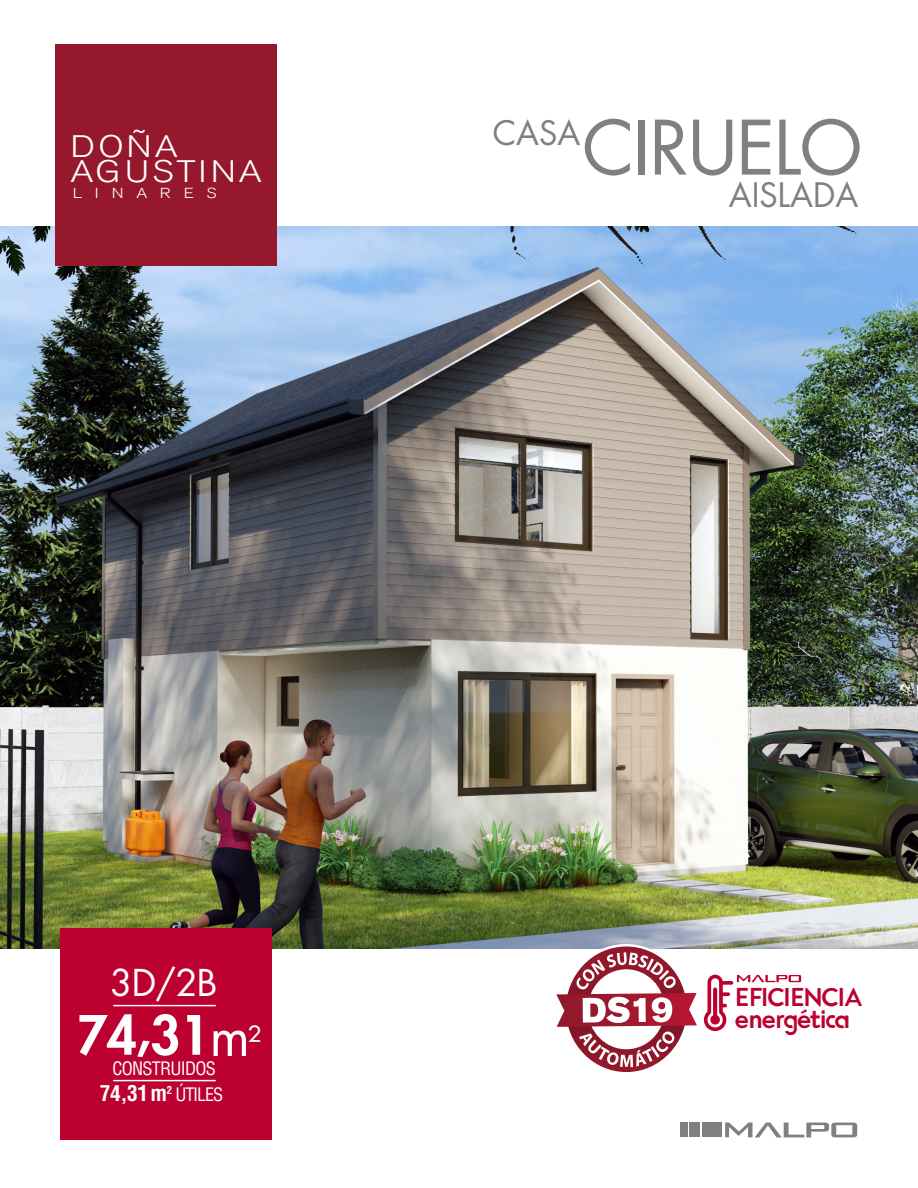
<style>
.page{position:relative;width:918px;height:1188px;background:#fff}
.page>*{position:absolute;margin:0;border:0;box-sizing:border-box;transform-origin:0 0}
.t1{font:72.9px "Futura Std";letter-spacing:-.02em;color:#808080}
.t2{font:800 52.65px "Futura Std";color:#fff}
.t3{font:300 49.2px/40.7px "Akzidenz Grotesk BQ";letter-spacing:.025em;color:#fff;scale:1.16 1}
.t4{font:36px "Futura Std";color:#fff}
.t5{font:32.85px "Futura Std";color:#808080}
.t6{font:300 30.9px/25.3px "Akzidenz Grotesk BQ";letter-spacing:.08em;color:#fff;scale:1.16 1}
.t7{font:26.7px "Enso";letter-spacing:-.04em;color:#bc002f}
.t8{font:25.8px "Enso";letter-spacing:-.06em;color:#bc002f}
.t9{font:300 25.8px "Akzidenz Grotesk BQ";letter-spacing:.365em;color:#fff;scale:1.16 1}
.t10{font:700 condensed 21.45px "Helvetica LT Std";color:#fff}
.t11{font:condensed 18.15px "Helvetica LT Std";letter-spacing:-.04em;color:#fff}
.t12{font:300 14.4px "Akzidenz Grotesk BQ";letter-spacing:.76em;color:#fff;scale:1.16 1}
.t13{font:700 condensed 10.8px "Helvetica LT Std";color:#fff}
.s1{font-weight:400}
.s2{font-weight:400;font-size:36.15px}
.s3{font-weight:400;font-size:18.15px}
</style>
<div class="page">
<img style="left:0;top:226px;width:918px;height:722px">
<div style="left:681px;top:1123px;width:7px;height:14px;background:#808080"></div>
<div style="left:690px;top:1123px;width:10px;height:14px;background:#808080"></div>
<div style="left:703px;top:1123px;width:19px;height:14px;background:#808080"></div>
<svg style="left:725px;top:1122px;width:132px;height:15px"></svg>
<div style="left:60px;top:928px;width:212px;height:212px;background:#bc002f"></div>
<hr style="left:113px;top:1005px;width:103px;height:1px;background:#fff">
<hr style="left:113px;top:1080px;width:103px;height:1px;background:#fff">
<svg style="left:552px;top:937px;width:249px;height:136px"></svg>
<div style="left:55px;top:45px;width:222px;height:221px;background:#95182d"></div>
<h3 class="t3" style="left:69px;top:104px;width:170px">VILLA<br>RENKU</h3>
<p class="t9" style="left:71px;top:184px;width:126px">RENGO</p>
<h3 class="t6" style="left:71px;top:134px;width:166px">DOÑA<br>AGUSTINA</h3>
<p class="t12" style="left:73px;top:184px;width:125px">LINARES</p>
<h1 class="t1" style="left:582px;top:101px;width:281px">CIRUELO</h1>
<h3 class="t5" style="left:493px;top:112px;width:89px">CASA</h3>
<h3 class="t5" style="left:729px;top:173px;width:131px">AISLADA</h3>
<h3 class="t4" style="left:110px;top:959px;width:109px">3D/2B</h3>
<h2 class="t2" style="left:77px;top:1002px;width:186px">74,31<span class="s1">m</span><span class="s2">²</span></h2>
<p class="t11" style="left:112px;top:1057px;width:105px">CONSTRUIDOS</p>
<p class="t10" style="left:100px;top:1080px;width:125px">74,31m <span class="s3">ÚTILES</span></p>
<p class="t13" style="left:167px;top:1083px;width:7px">2</p>
<p class="t8" style="left:734px;top:977px;width:130px">EFICIENCIA</p>
<p class="t7" style="left:735px;top:998px;width:117px">energética</p>
</div>
